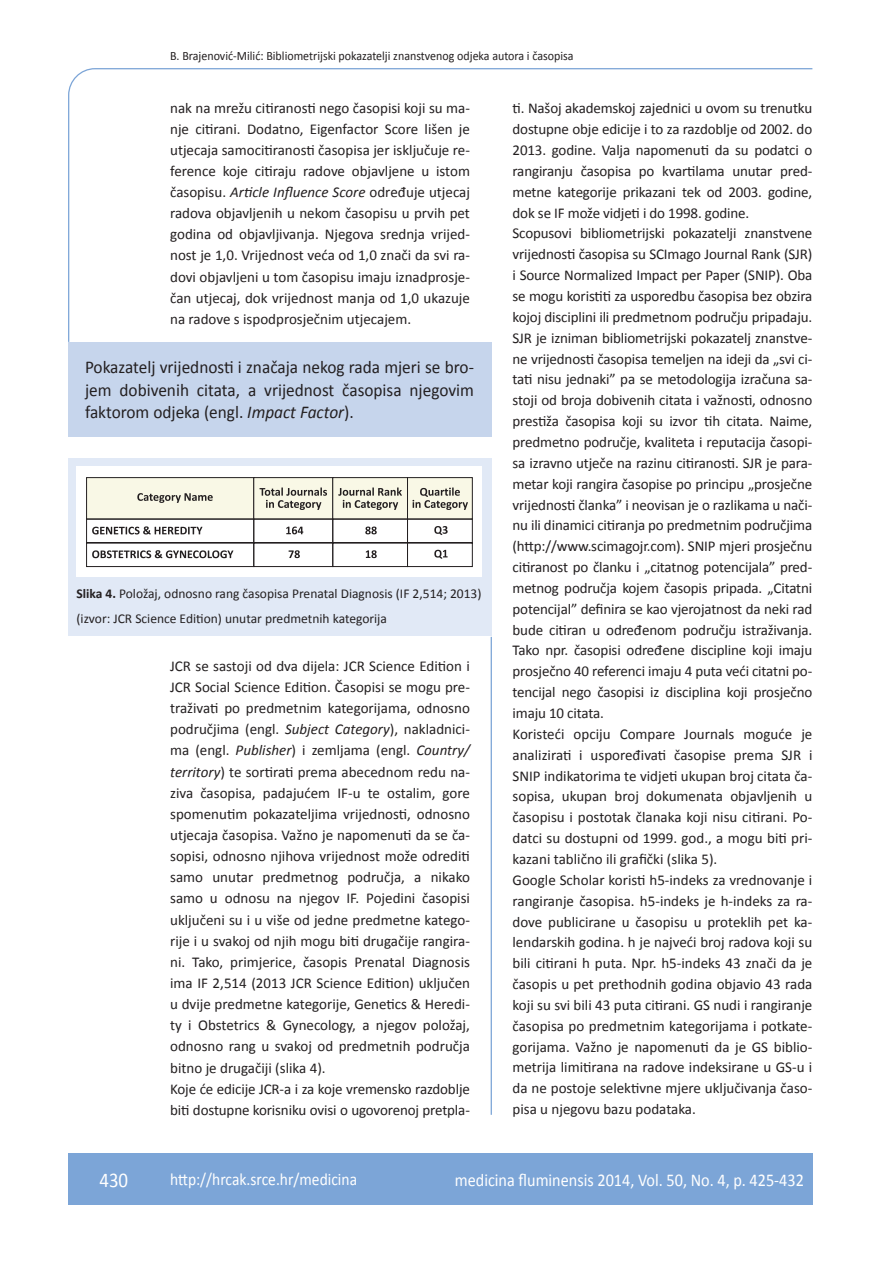
<style>
.page{position:relative;width:889px;height:1268px;background:#fff}
.page>*{position:absolute;margin:0;border:0;box-sizing:border-box;transform-origin:0 0}
.t1{font:21px "Calibri";color:#fff;scale:.9 1}
.t2{font:18px/22.5px "Calibri";color:#231f20;text-align:justify;scale:.96 1}
.t3{font:18px "Calibri";color:#fff;scale:.9 1}
.t4{font:17.25px "Calibri";color:#fff;scale:.9 1}
.t5{font:15px/20.9px "Calibri";letter-spacing:-.01em;color:#231f20}
.t6{font:13.5px/25px "Calibri";color:#231f20}
.t7{font:12.75px "Calibri";color:#231f20;scale:.94 1}
.s1{font-style:italic}
.s2{font-weight:700}
</style>
<div class="page">
<svg style="left:68px;top:68px;width:745px;height:275px"></svg>
<hr style="left:490px;top:636px;width:2px;height:478px;background:#7ca5d7">
<div style="left:68px;top:1152px;width:744px;height:51px;background:#7ca5d7"></div>
<div style="left:68px;top:342px;width:423px;height:95px;background:#c6d5ec"></div>
<div style="left:68px;top:458px;width:423px;height:177px;background:#e1e9f6"></div>
<div style="left:77px;top:466px;width:405px;height:111px;background:#fff"></div>
<div style="left:86px;top:477px;width:168px;height:42px;background:#f9f8e6;border:1px solid #231f20"></div>
<div style="left:253px;top:477px;width:80px;height:42px;background:#f9f8e6;border:1px solid #231f20"></div>
<div style="left:332px;top:477px;width:76px;height:42px;background:#f9f8e6;border:1px solid #231f20"></div>
<div style="left:407px;top:477px;width:66px;height:42px;background:#f9f8e6;border:1px solid #231f20"></div>
<svg style="left:137px;top:493px;width:76px;height:10px"></svg>
<svg style="left:86px;top:518px;width:387px;height:49px"></svg>
<svg style="left:259px;top:487px;width:68px;height:23px"></svg>
<svg style="left:338px;top:487px;width:64px;height:23px"></svg>
<svg style="left:412px;top:487px;width:56px;height:23px"></svg>
<p class="t7" style="left:170px;top:47px;width:431px">B. Brajenović-Milić: Bibliometrijski pokazatelji znanstvenog odjeka autora i časopisa</p>
<p class="t5" style="left:170px;top:97px;width:301px;text-align:justify">nak na mrežu citiranosti nego časopisi koji su ma&shy;nje citirani. Dodatno, Eigenfactor Score lišen je utjecaja samocitiranosti časopisa jer isključuje re&shy;ference koje citiraju radove objavljene u istom časopisu. <span class="s1">Article Influence Score</span> određuje utjecaj radova objavljenih u nekom časopisu u prvih pet godina od objavljivanja. Njegova srednja vrijed&shy;nost je 1,0. Vrijednost veća od 1,0 znači da svi ra&shy;dovi objavljeni u tom časopisu imaju iznadprosje&shy;čan utjecaj, dok vrijednost manja od 1,0 ukazuje na radove s ispodprosječnim utjecajem.</p>
<p class="t5" style="left:512px;top:97px;width:301px">ti. Našoj akademskoj zajednici u ovom su trenutku dostupne obje edicije i to za razdoblje od 2002. do 2013. godine. Valja napomenuti da su podatci o rangiranju časopisa po kvartilama unutar pred&shy;metne kategorije prikazani tek od 2003. godine, dok se IF može vidjeti i do 1998. godine.<br>Scopusovi bibliometrijski pokazatelji znanstvene vrijednosti časopisa su SCImago Journal Rank (SJR) i Source Normalized Impact per Paper (SNIP). Oba se mogu koristiti za usporedbu časopisa bez obzira kojoj disciplini ili predmetnom području pripadaju.<br>SJR je izniman bibliometrijski pokazatelj znanstve&shy;ne vrijednosti časopisa temeljen na ideji da „svi ci&shy;tati nisu jednaki” pa se metodologija izračuna sa&shy;stoji od broja dobivenih citata i važnosti, odnosno prestiža časopisa koji su izvor tih citata. Naime, predmetno područje, kvaliteta i reputacija časopi&shy;sa izravno utječe na razinu citiranosti. SJR je para&shy;metar koji rangira časopise po principu „prosječne vrijednosti članka” i neovisan je o razlikama u nači&shy;nu ili dinamici citiranja po predmetnim područjima (http://www.scimagojr.com). SNIP mjeri prosječnu citiranost po članku i „citatnog potencijala” pred&shy;metnog područja kojem časopis pripada. „Citatni potencijal” definira se kao vjerojatnost da neki rad bude citiran u određenom području istraživanja.<br>Tako npr. časopisi određene discipline koji imaju prosječno 40 referenci imaju 4 puta veći citatni po&shy;tencijal nego časopisi iz disciplina koji prosječno imaju 10 citata.<br>Koristeći opciju Compare Journals moguće je analizirati i uspoređivati časopise prema SJR i SNIP indikatorima te vidjeti ukupan broj citata ča&shy;sopisa, ukupan broj dokumenata objavljenih u časopisu i postotak članaka koji nisu citirani. Po&shy;datci su dostupni od 1999. god., a mogu biti pri&shy;kazani tablično ili grafički (slika 5).<br>Google Scholar koristi h5-indeks za vrednovanje i rangiranje časopisa. h5-indeks je h-indeks za ra&shy;dove publicirane u časopisu u proteklih pet ka&shy;lendarskih godina. h je najveći broj radova koji su bili citirani h puta. Npr. h5-indeks 43 znači da je časopis u pet prethodnih godina objavio 43 rada koji su svi bili 43 puta citirani. GS nudi i rangiranje časopisa po predmetnim kategorijama i potkate&shy;gorijama. Važno je napomenuti da je GS biblio&shy;metrija limitirana na radove indeksirane u GS-u i da ne postoje selektivne mjere uključivanja časo&shy;pisa u njegovu bazu podataka.</p>
<p class="t2" style="left:85px;top:355px;width:406px">Pokazatelj vrijednosti i značaja nekog rada mjeri se bro&shy;jem dobivenih citata, a vrijednost časopisa njegovim faktorom odjeka (engl. <span class="s1">Impact Factor</span>).</p>
<p class="t6" style="left:77px;top:580px;width:406px"><span class="s2">Slika 4.</span> Položaj, odnosno rang časopisa Prenatal Diagnosis (IF 2,514; 2013) (izvor: JCR Science Edition) unutar predmetnih kategorija</p>
<p class="t5" style="left:170px;top:654px;width:301px">JCR se sastoji od dva dijela: JCR Science Edition i JCR Social Science Edition. Časopisi se mogu pre&shy;traživati po predmetnim kategorijama, odnosno područjima (engl. <span class="s1">Subject Category</span>), nakladnici&shy;ma (engl. <span class="s1">Publisher</span>) i zemljama (engl. <span class="s1">Country/ territory</span>) te sortirati prema abecednom redu na&shy;ziva časopisa, padajućem IF-u te ostalim, gore spomenutim pokazateljima vrijednosti, odnosno utjecaja časopisa. Važno je napomenuti da se ča&shy;sopisi, odnosno njihova vrijednost može odrediti samo unutar predmetnog područja, a nikako samo u odnosu na njegov IF. Pojedini časopisi uključeni su i u više od jedne predmetne katego&shy;rije i u svakoj od njih mogu biti drugačije rangira&shy;ni. Tako, primjerice, časopis Prenatal Diagnosis ima IF 2,514 (2013 JCR Science Edition) uključen u dvije predmetne kategorije, Genetics &amp; Heredi&shy;ty i Obstetrics &amp; Gynecology, a njegov položaj, odnosno rang u svakoj od predmetnih područja bitno je drugačiji (slika 4).<br>Koje će edicije JCR-a i za koje vremensko razdoblje biti dostupne korisniku ovisi o ugovorenoj pretpla-</p>
<h1 class="t1" style="left:99px;top:1166px;width:33px">430</h1>
<p class="t4" style="left:170px;top:1167px;width:209px">http://hrcak.srce.hr/medicina</p>
<p class="t3" style="left:455px;top:1168px;width:389px">medicina fluminensis 2014, Vol. 50, No. 4, p. 425-432</p>
</div>
